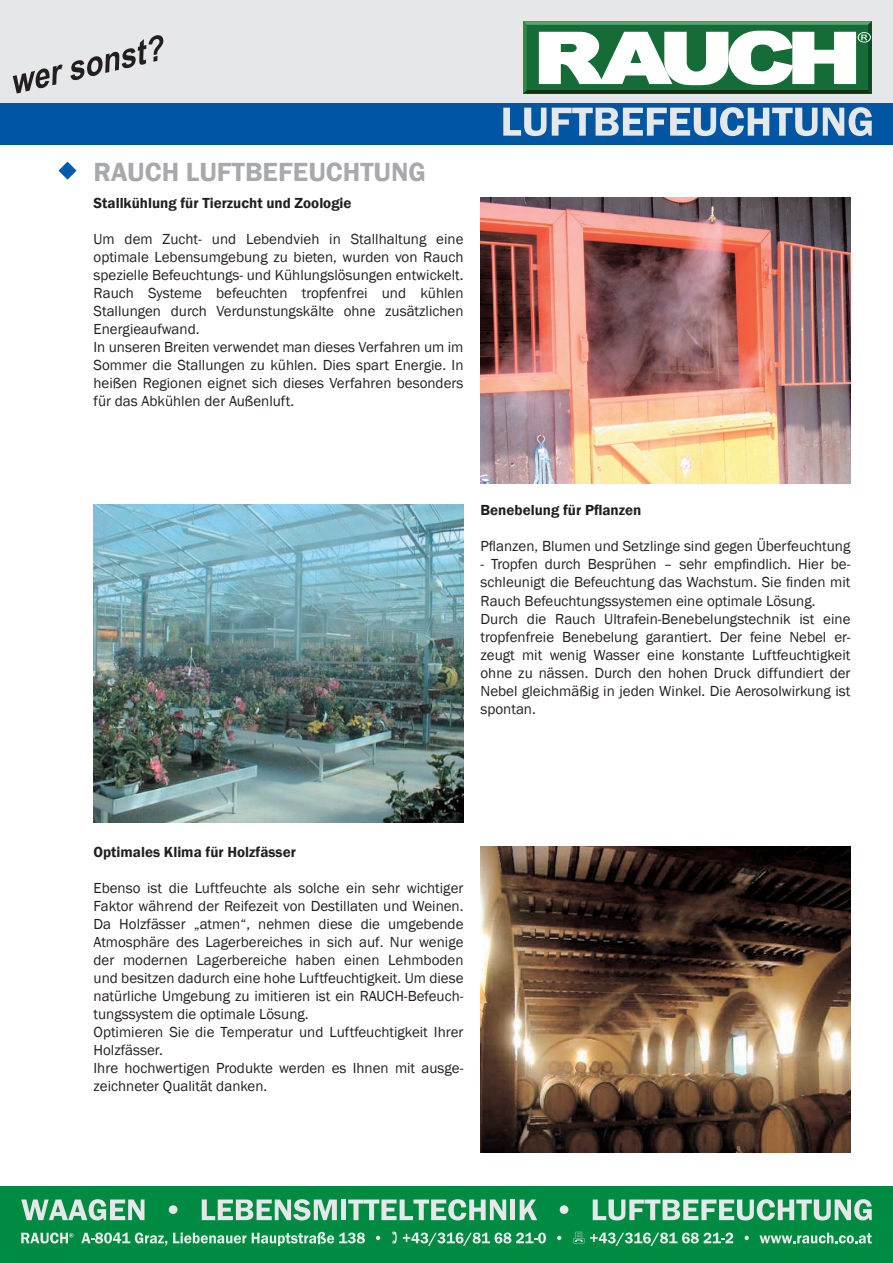
<style>
.page{position:relative;width:893px;height:1263px;background:#fff}
.page>*{position:absolute;margin:0;border:0;box-sizing:border-box;transform-origin:0 0}
.t1{font:600 27px "Franklin Gothic";color:#a8a9ad}
.t2{font:15px/18px "Franklin Gothic";color:#231f20;text-align:justify}
.t3{font:600 15px "Franklin Gothic";color:#231f20}
</style>
<div class="page">
<div style="left:0;top:102px;width:893px;height:43px;background:#0156a3"></div>
<div style="left:0;top:0;width:893px;height:102px;background:#e6e7e9"></div>
<svg style="left:523px;top:21px;width:349px;height:73px;background:#87b196"></svg>
<div style="left:0;top:1186px;width:893px;height:77px;background:#008b43"></div>
<svg style="left:13px;top:64px;width:50px;height:30px"></svg>
<svg style="left:70px;top:35px;width:93px;height:45px"></svg>
<svg style="left:21px;top:1232px;width:52px;height:11px"></svg>
<svg style="left:81px;top:1232px;width:86px;height:14px"></svg>
<svg style="left:173px;top:1232px;width:73px;height:11px"></svg>
<svg style="left:252px;top:1232px;width:113px;height:14px"></svg>
<svg style="left:376px;top:1236px;width:4px;height:4px"></svg>
<svg style="left:392px;top:1231px;width:5px;height:12px"></svg>
<svg style="left:403px;top:1232px;width:143px;height:14px"></svg>
<svg style="left:557px;top:1236px;width:4px;height:4px"></svg>
<svg style="left:573px;top:1232px;width:11px;height:11px"></svg>
<svg style="left:590px;top:1232px;width:143px;height:14px"></svg>
<svg style="left:745px;top:1236px;width:4px;height:4px"></svg>
<svg style="left:759px;top:1233px;width:113px;height:10px"></svg>
<svg style="left:21px;top:1199px;width:123px;height:21px"></svg>
<svg style="left:169px;top:1205px;width:8px;height:9px"></svg>
<svg style="left:202px;top:1199px;width:135px;height:21px"></svg>
<div style="left:341px;top:1199px;width:5px;height:21px;background:#e6e7e9"></div>
<svg style="left:348px;top:1199px;width:158px;height:21px"></svg>
<div style="left:510px;top:1199px;width:5px;height:21px;background:#e6e7e9"></div>
<svg style="left:520px;top:1199px;width:17px;height:21px"></svg>
<svg style="left:560px;top:1205px;width:8px;height:9px"></svg>
<svg style="left:593px;top:1199px;width:279px;height:21px"></svg>
<svg style="left:503px;top:108px;width:43px;height:28px"></svg>
<svg style="left:552px;top:107px;width:265px;height:29px"></svg>
<svg style="left:823px;top:107px;width:49px;height:29px"></svg>
<svg style="left:58px;top:162px;width:19px;height:18px"></svg>
<img style="left:480px;top:198px;width:370px;height:285px">
<img style="left:94px;top:505px;width:369px;height:317px">
<img style="left:480px;top:846px;width:370px;height:306px">
<p class="t1" style="left:94px;top:155px;width:334px">RAUCH LUFTBEFEUCHTUNG</p>
<p class="t3" style="left:94px;top:194px;width:260px">Stallkühlung für Tierzucht und Zoologie</p>
<p class="t2" style="left:94px;top:231px;width:371px">Um dem Zucht- und Lebendvieh in Stallhaltung eine optimale Lebensumgebung zu bieten, wurden von Rauch spezielle Befeuchtungs- und Kühlungslösungen entwickelt.</p>
<p class="t2" style="left:94px;top:285px;width:371px">Rauch Systeme befeuchten tropfenfrei und kühlen Stallungen durch Verdunstungskälte ohne zusätzlichen Energieaufwand.</p>
<p class="t2" style="left:94px;top:339px;width:371px">In unseren Breiten verwendet man dieses Verfahren um im Sommer die Stallungen zu kühlen. Dies spart Energie. In heißen Regionen eignet sich dieses Verfahren besonders für das Abkühlen der Außenluft.</p>
<p class="t3" style="left:480px;top:501px;width:162px">Benebelung für Pflanzen</p>
<p class="t2" style="left:480px;top:538px;width:371px">Pflanzen, Blumen und Setzlinge sind gegen Überfeuchtung</p>
<p class="t2" style="left:480px;top:556px;width:371px">- Tropfen durch Besprühen – sehr empfindlich. Hier be&shy;schleunigt die Befeuchtung das Wachstum. Sie finden mit Rauch Befeuchtungssystemen eine optimale Lösung.</p>
<p class="t2" style="left:480px;top:610px;width:371px">Durch die Rauch Ultrafein-Benebelungstechnik ist eine tropfenfreie Benebelung garantiert. Der feine Nebel er&shy;zeugt mit wenig Wasser eine konstante Luftfeuchtigkeit ohne zu nässen. Durch den hohen Druck diffundiert der Nebel gleichmäßig in jeden Winkel. Die Aerosolwirkung ist spontan.</p>
<p class="t3" style="left:94px;top:842px;width:204px">Optimales Klima für Holzfässer</p>
<p class="t2" style="left:94px;top:879px;width:371px">Ebenso ist die Luftfeuchte als solche ein sehr wichtiger Faktor während der Reifezeit von Destillaten und Weinen.<br>Da Holzfässer „atmen“, nehmen diese die umgebende Atmosphäre des Lagerbereiches in sich auf. Nur wenige der modernen Lagerbereiche haben einen Lehmboden und besitzen dadurch eine hohe Luftfeuchtigkeit. Um diese natürliche Umgebung zu imitieren ist ein RAUCH-Befeuch&shy;tungssystem die optimale Lösung.</p>
<p class="t2" style="left:94px;top:1023px;width:371px">Optimieren Sie die Temperatur und Luftfeuchtigkeit Ihrer<br>Holzfässer.</p>
<p class="t2" style="left:94px;top:1059px;width:371px">Ihre hochwertigen Produkte werden es Ihnen mit ausge&shy;zeichneter Qualität danken.</p>
</div>
